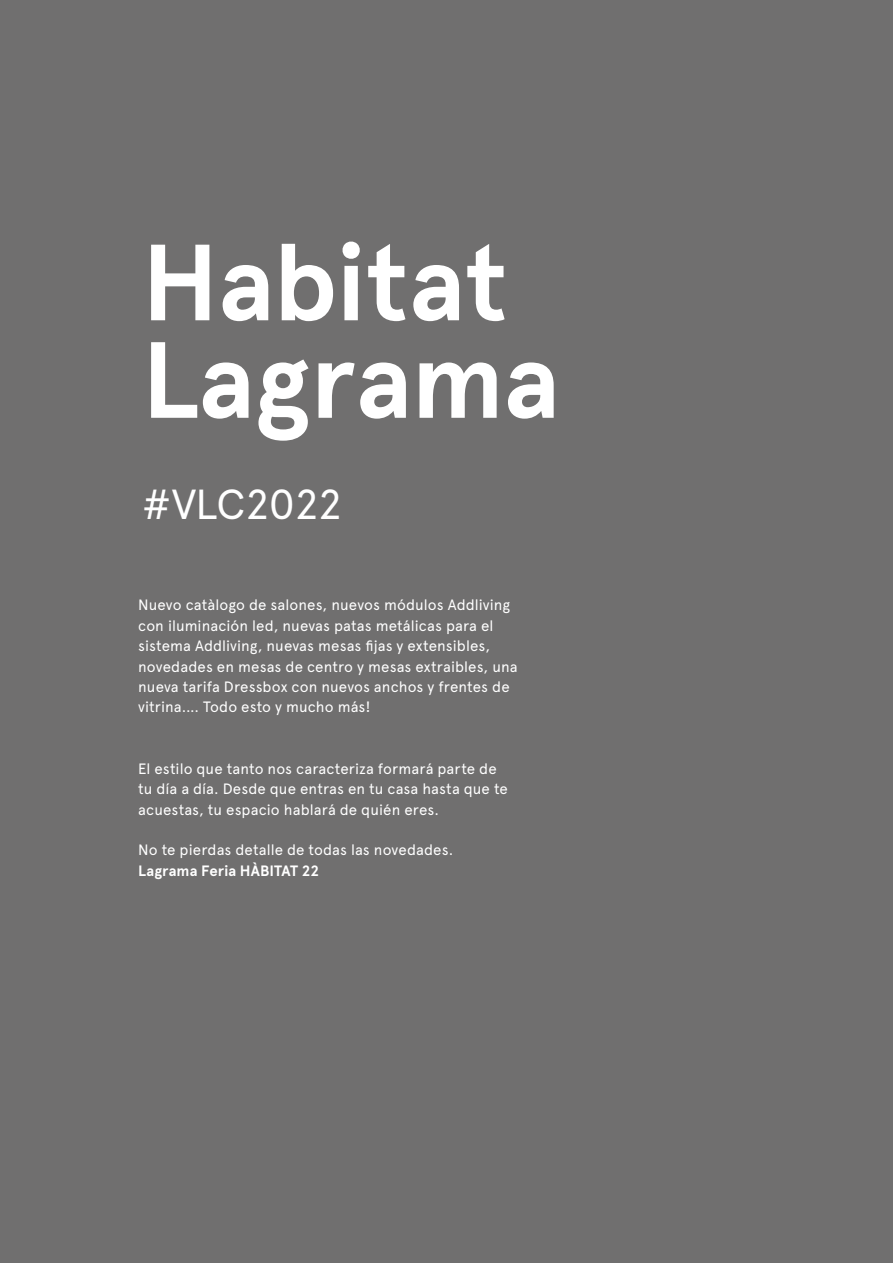
<style>
.page{position:relative;width:893px;height:1263px;background:#706f6f}
.page>*{position:absolute;margin:0;border:0;box-sizing:border-box;transform-origin:0 0}
.t1{font:700 108px "Apercu";color:#fff}
.t2{font:42px "Apercu";letter-spacing:-.015em;color:#fff}
.t3{font:15px/20.4px "Apercu";letter-spacing:.005em;color:#fff}
.s1{font-weight:700}
</style>
<div class="page">
<p class="t1" style="left:141px;top:217px;width:368px">Habitat</p>
<p class="t1" style="left:141px;top:315px;width:419px">Lagrama</p>
<p class="t2" style="left:141px;top:479px;width:202px">#VLC2022</p>
<p class="t3" style="left:138px;top:595px;width:381px">Nuevo catàlogo de salones, nuevos módulos Addliving con iluminación led, nuevas patas metálicas para el sistema Addliving, nuevas mesas fijas y extensibles, novedades en mesas de centro y mesas extraibles, una nueva tarifa Dressbox con nuevos anchos y frentes de vitrina.... Todo esto y mucho más!</p>
<p class="t3" style="left:138px;top:758px;width:371px">El estilo que tanto nos caracteriza formará parte de tu día a día. Desde que entras en tu casa hasta que te acuestas, tu espacio hablará de quién eres.</p>
<p class="t3" style="left:138px;top:840px;width:317px">No te pierdas detalle de todas las novedades.<br><span class="s1">Lagrama Feria HÀBITAT 22</span></p>
</div>
